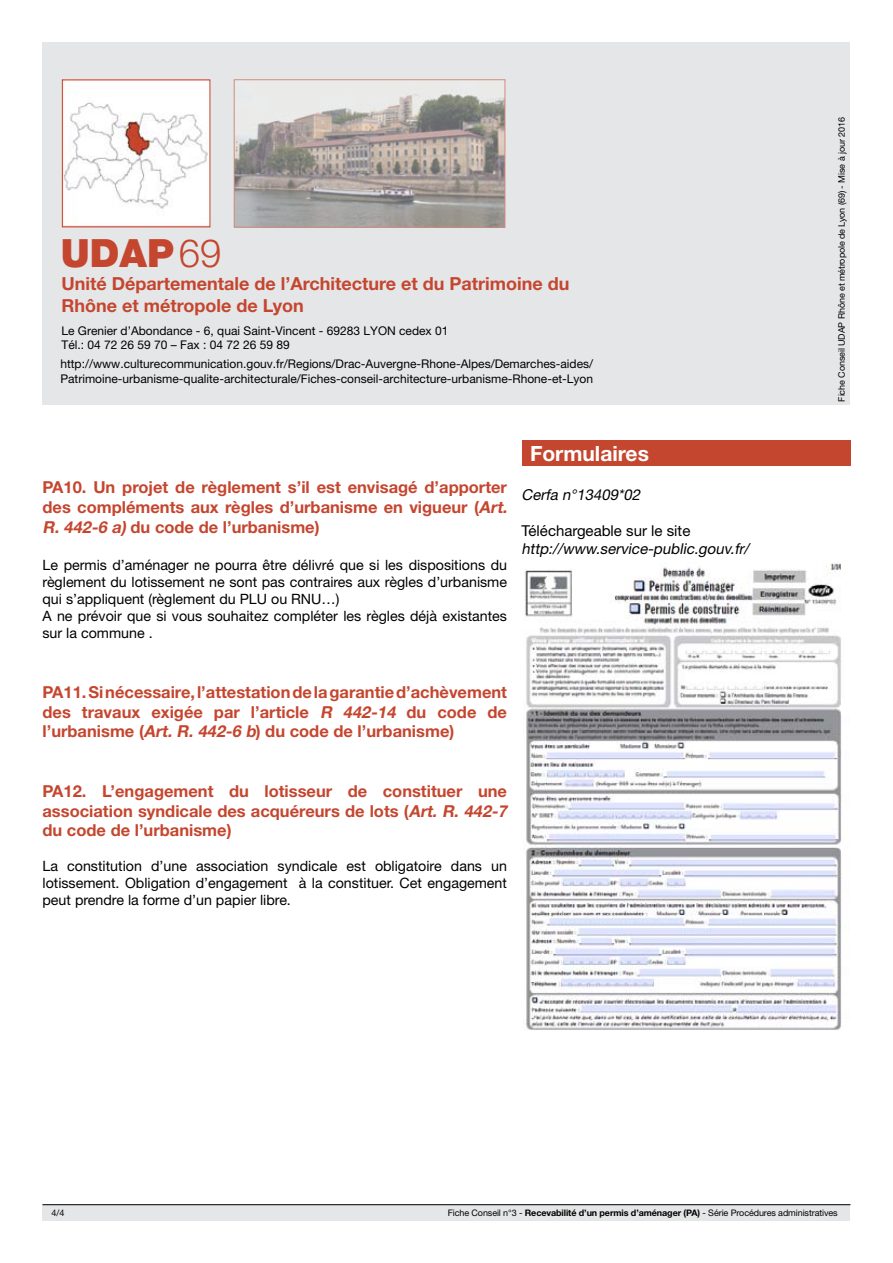
<style>
.page{position:relative;width:893px;height:1263px;background:#fff}
.page>*{position:absolute;margin:0;border:0;box-sizing:border-box;transform-origin:0 0}
.t1{font:900 39px "Helvetica Neue LT Std";color:#c5462f}
.t2{font:700 21px "Helvetica Neue LT Std";color:#fff}
.t3{font:700 18px/21.6px "Helvetica Neue LT Std";color:#c5462f}
.t4{font:700 16.5px/19.8px "Helvetica Neue LT Std";color:#c5462f}
.t5{font:italic 15px "Helvetica Neue LT Std";color:#000}
.t6{font:15px "Helvetica Neue LT Std";color:#000}
.t7{font:14.25px/17.2px "Helvetica Neue LT Std";color:#000}
.t8{font:12px/14.4px "Helvetica Neue LT Std";color:#000}
.t9{font:9px "Helvetica Neue LT Std";letter-spacing:-.01em;color:#000}
.s1{font-weight:300}
.s2{font-style:italic}
.s3{font-weight:700}
</style>
<div class="page">
<div style="left:43px;top:43px;width:807px;height:362px;background:#e5e6e7"></div>
<div style="left:43px;top:1204px;width:807px;height:16px;background:#e5e6e7"></div>
<hr style="left:43px;top:1204px;width:807px;height:1px;background:#000">
<div style="left:522px;top:440px;width:328px;height:26px;background:#c5462f"></div>
<img style="left:525px;top:563px;width:316px;height:467px">
<img style="left:236px;top:94px;width:267px;height:131px">
<img style="left:64px;top:82px;width:144px;height:143px">
<div style="left:62px;top:80px;width:148px;height:147px;border:1px solid #c4442e"></div>
<h1 class="t1" style="left:61px;top:230px;width:162px">UDAP<span class="s1">69</span></h1>
<p class="t3" style="left:61px;top:272px;width:509px">Unité Départementale de l’Architecture et du Patrimoine du<br>Rhône et métropole de Lyon</p>
<p class="t8" style="left:61px;top:323px;width:389px">Le Grenier d’Abondance - 6, quai Saint-Vincent - 69283 Lyon cedex 01<br>Tél.: 04 72 26 59 70 – Fax : 04 72 26 59 89</p>
<p class="t8" style="left:60px;top:357px;width:534px">http://www.culturecommunication.gouv.fr/Regions/Drac-Auvergne-Rhone-Alpes/Demarches-aides/<br>Patrimoine-urbanisme-qualite-architecturale/Fiches-conseil-architecture-urbanisme-Rhone-et-Lyon</p>
<p class="t4" style="left:43px;top:477px;width:470px">PA10. Un projet de règlement s’il est envisagé d’apporter des compléments aux règles d’urbanisme en vigueur (<span class="s2">Art.<br>R. 442-6 a)</span> du code de l’urbanisme)</p>
<p class="t7" style="left:43px;top:556px;width:466px">Le permis d’aménager ne pourra être délivré que si les dispositions du règlement du lotissement ne sont pas contraires aux règles d’urbanisme qui s’appliquent (règlement du PLU ou RNU…)<br>A ne prévoir que si vous souhaitez compléter les règles déjà existantes sur la commune .</p>
<h2 class="t2" style="left:530px;top:440px;width:120px">Formulaires</h2>
<p class="t5" style="left:522px;top:486px;width:123px">Cerfa n°13409*02</p>
<p class="t6" style="left:522px;top:522px;width:170px">Téléchargeable sur le site</p>
<p class="t5" style="left:522px;top:540px;width:232px">http://www.service-public.gouv.fr/</p>
<p class="t4" style="left:43px;top:682px;width:466px;text-align:justify">PA11. Si nécessaire, l’attestation de la garantie d’achèvement des travaux exigée par l’article <span class="s2">R 442-14</span> du code de l’urbanisme (<span class="s2">Art. R. 442-6 b</span>) du code de l’urbanisme)</p>
<p class="t4" style="left:43px;top:781px;width:469px">PA12. L’engagement du lotisseur de constituer une association syndicale des acquéreurs de lots (<span class="s2">Art. R. 442-7 </span>du code de l’urbanisme)</p>
<p class="t7" style="left:43px;top:857px;width:466px;text-align:justify">La constitution d’une association syndicale est obligatoire dans un lotissement. Obligation d’engagement à la constituer. Cet engagement peut prendre la forme d’un papier libre.</p>
<p class="t9" style="left:836px;top:401px;width:286px;rotate:-90deg">Fiche Conseil UDAP Rhône et métropole de Lyon (69) - Mise à jour 2016</p>
<p class="t9" style="left:52px;top:1207px;width:14px">4/4</p>
<p class="t9" style="left:448px;top:1207px;width:391px">Fiche Conseil n°3 - <span class="s3">Recevabilité d’un permis d’aménager (PA)</span> - Série Procédures administratives</p>
</div>
